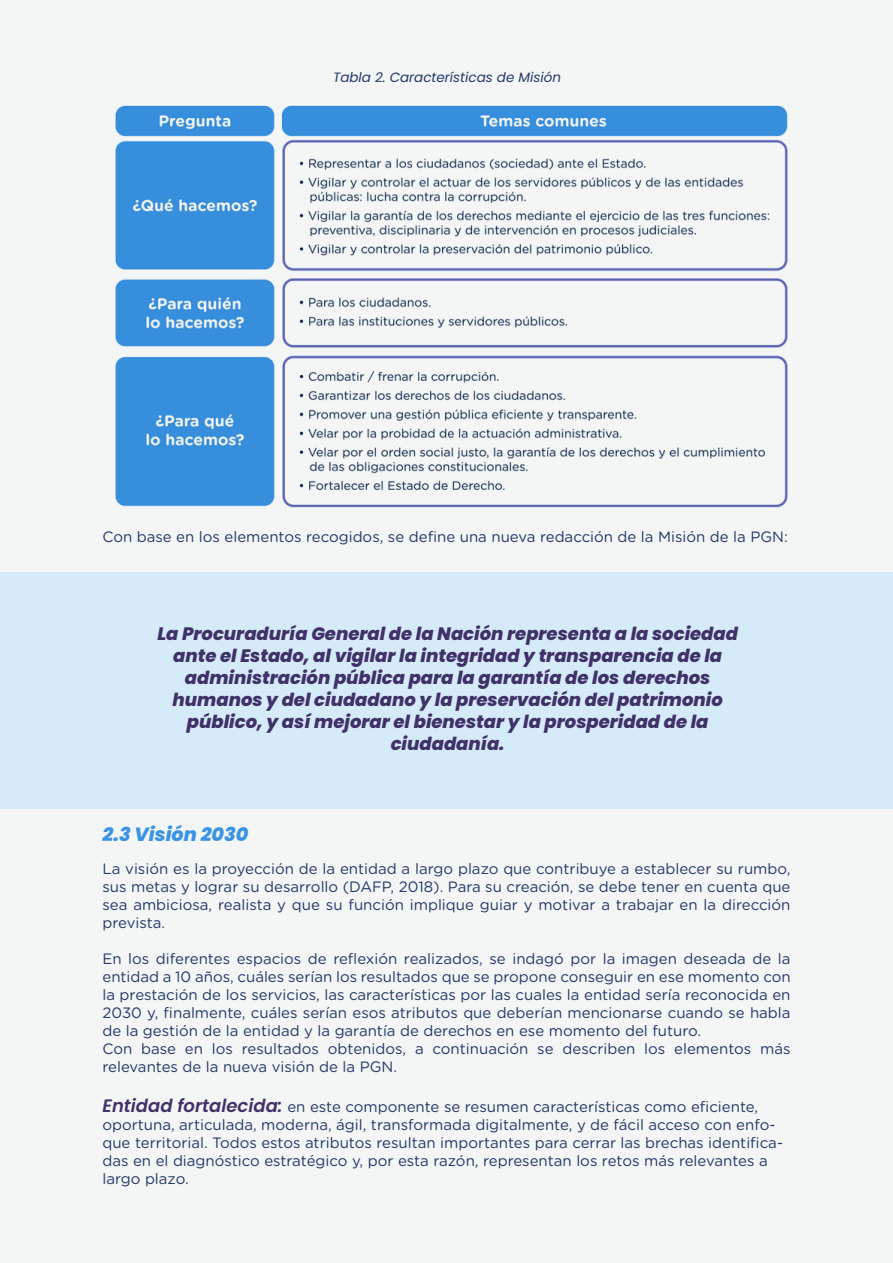
<style>
.page{position:relative;width:893px;height:1263px;background:#f4f5f5}
.page>*{position:absolute;margin:0;border:0;box-sizing:border-box;transform-origin:0 0}
.t1{font:italic 800 19.2px "Poppins";color:#3994e5}
.t2{font:italic 800 18px/22px "Poppins";color:#403168;text-align:center}
.t3{font:15px/18px "Gotham Rounded";color:#233769}
.t4{font:italic 13.5px "Poppins";color:#233769}
.s1{font-family:"Poppins";font-weight:600;font-style:italic;font-size:18px;color:#403168}
</style>
<div class="page">
<div style="left:0;top:572px;width:893px;height:236px;background:#d6ebfa"></div>
<img style="left:115px;top:105px;width:673px;height:403px">
<p class="t4" style="left:333px;top:69px;width:229px">Tabla 2. Características de Misión</p>
<p class="t3" style="left:102px;top:527px;width:687px">Con base en los elementos recogidos, se define una nueva redacción de la Misión de la PGN:</p>
<p class="t2" style="left:157px;top:622px;width:582px">La Procuraduría General de la Nación representa a la sociedad ante el Estado, al vigilar la integridad y transparencia de la administración pública para la garantía de los derechos humanos y del ciudadano y la preservación del patrimonio público, y así mejorar el bienestar y la prosperidad de la ciudadanía.</p>
<p class="t1" style="left:102px;top:823px;width:147px">2.3 Visión 2030</p>
<p class="t3" style="left:102px;top:859px;width:690px;text-align:justify">La visión es la proyección de la entidad a largo plazo que contribuye a establecer su rumbo, sus metas y lograr su desarrollo (DAFP, 2018). Para su creación, se debe tener en cuenta que sea ambiciosa, realista y que su función implique guiar y motivar a trabajar en la dirección prevista.</p>
<p class="t3" style="left:102px;top:949px;width:690px">En los diferentes espacios de reflexión realizados, se indagó por la imagen deseada de la entidad a 10 años, cuáles serían los resultados que se propone conseguir en ese momento con la prestación de los servicios, las características por las cuales la entidad sería reconocida en 2030 y, finalmente, cuáles serían esos atributos que deberían mencionarse cuando se habla de la gestión de la entidad y la garantía de derechos en ese momento del futuro.<br>Con base en los resultados obtenidos, a continuación se describen los elementos más relevantes de la nueva visión de la PGN.</p>
<p class="t3" style="left:102px;top:1097px;width:682px"><span class="s1">Entidad fortalecida:</span> en este componente se resumen características como eficiente, oportuna, articulada, moderna, ágil, transformada digitalmente, y de fácil acceso con enfo&shy;que territorial. Todos estos atributos resultan importantes para cerrar las brechas identifica&shy;das en el diagnóstico estratégico y, por esta razón, representan los retos más relevantes a largo plazo.</p>
</div>
